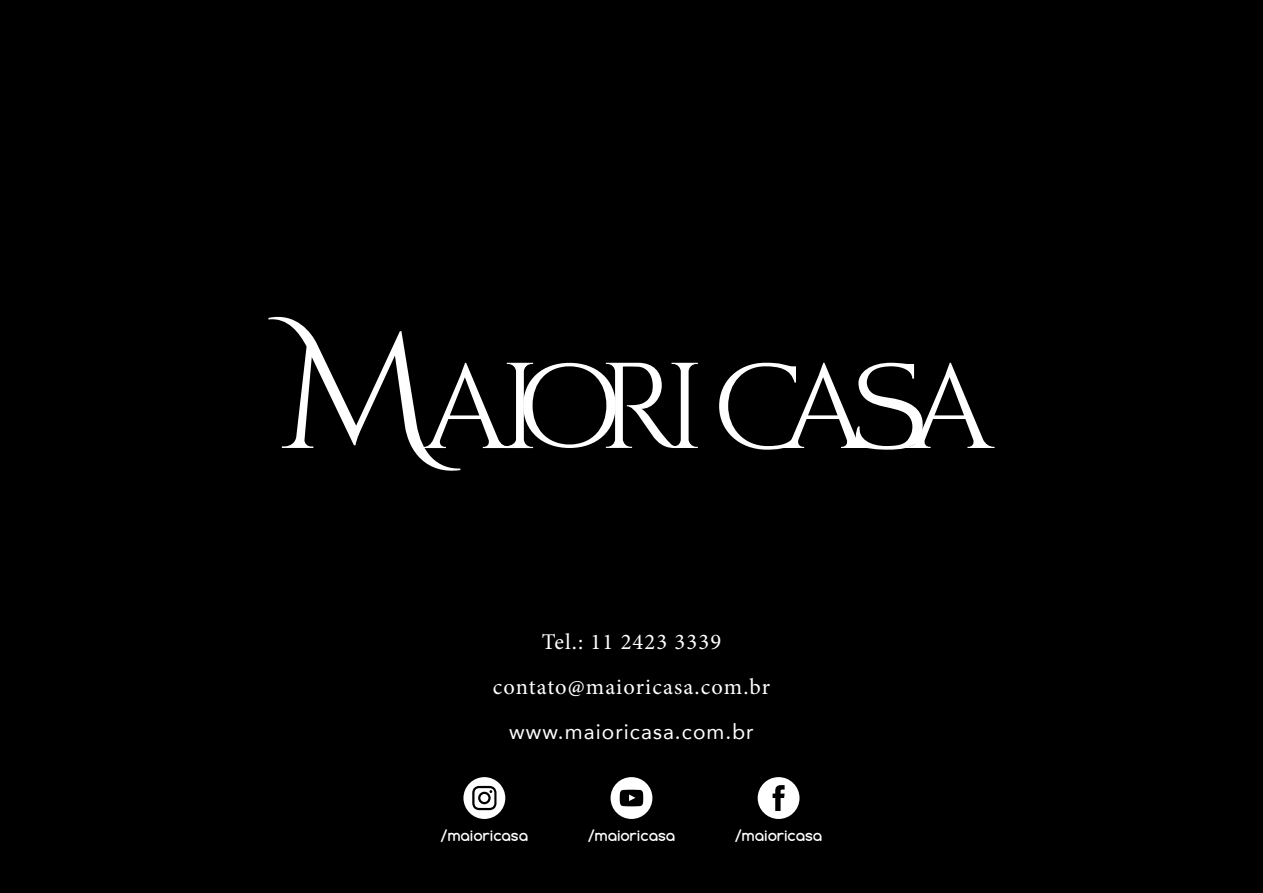
<style>
.page{position:relative;width:1263px;height:893px;background:#000}
.page>*{position:absolute;margin:0;border:0;box-sizing:border-box;transform-origin:0 0}
.t1{font:22.5px/45px "Minion Pro";letter-spacing:.05em;color:#fff;text-align:center}
.t2{font:21px "Avenir";letter-spacing:.05em;color:#fff}
.t3{font:700 15px "Comfortaa";color:#fff}
</style>
<div class="page">
<svg style="left:610px;top:777px;width:42px;height:42px"></svg>
<svg style="left:758px;top:777px;width:41px;height:42px"></svg>
<svg style="left:463px;top:777px;width:42px;height:42px"></svg>
<div style="left:480px;top:794px;width:8px;height:8px;background:#fff;border-radius:50%"></div>
<svg style="left:268px;top:312px;width:430px;height:163px;background:#262626"></svg>
<svg style="left:719px;top:363px;width:275px;height:87px"></svg>
<p class="t1" style="left:493px;top:619px;width:279px">Tel.: 11 2423 3339 contato@maioricasa.com.br</p>
<p class="t2" style="left:509px;top:715px;width:246px">www.maioricasa.com.br</p>
<p class="t3" style="left:441px;top:826px;width:89px">/maioricasa</p>
<p class="t3" style="left:588px;top:826px;width:89px">/maioricasa</p>
<p class="t3" style="left:735px;top:826px;width:89px">/maioricasa</p>
</div>
